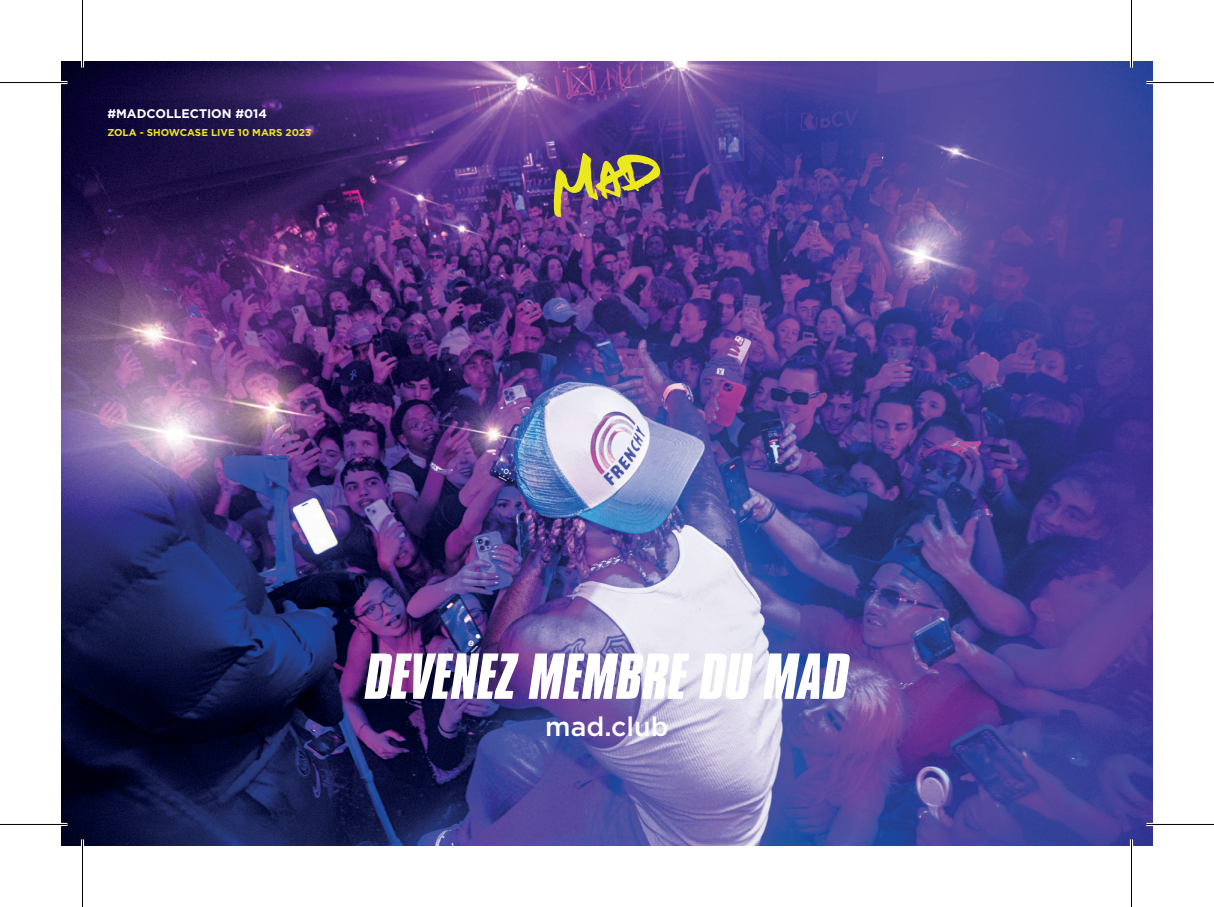
<style>
.page{position:relative;width:1214px;height:907px;background:#fff}
.page>*{position:absolute;margin:0;border:0;box-sizing:border-box;transform-origin:0 0}
.t1{font:italic 700 55.75px "Compacta BT";color:#fff}
.t2{font:500 26.75px "Gotham";color:#fff}
.t3{font:700 12.5px "Gotham";color:#fff}
.t4{font:700 10px "Gotham";color:#ece820}
</style>
<div class="page">
<img style="left:61px;top:61px;width:1092px;height:784px">
<svg style="left:553px;top:153px;width:109px;height:65px;background:#816c64"></svg>
<hr style="left:0;top:81px;width:68px;height:3px;background:#fff">
<hr style="left:1146px;top:81px;width:68px;height:3px;background:#fff">
<hr style="left:0;top:823px;width:68px;height:3px;background:#fff">
<hr style="left:1146px;top:823px;width:68px;height:3px;background:#fff">
<hr style="left:81px;top:0;width:3px;height:68px;background:#fff">
<hr style="left:81px;top:839px;width:3px;height:68px;background:#fff">
<hr style="left:1130px;top:0;width:3px;height:68px;background:#fff">
<hr style="left:1130px;top:839px;width:3px;height:68px;background:#fff">
<hr style="left:0;top:82px;width:68px;height:1px;background:#000">
<hr style="left:1146px;top:82px;width:68px;height:1px;background:#000">
<hr style="left:0;top:824px;width:68px;height:1px;background:#000">
<hr style="left:1146px;top:824px;width:68px;height:1px;background:#000">
<hr style="left:82px;top:0;width:1px;height:68px;background:#000">
<hr style="left:82px;top:839px;width:1px;height:68px;background:#000">
<hr style="left:1131px;top:0;width:1px;height:68px;background:#000">
<hr style="left:1131px;top:839px;width:1px;height:68px;background:#000">
<p class="t3" style="left:107px;top:105px;width:161px">#MADCOLLECTION #014</p>
<p class="t4" style="left:107px;top:125px;width:205px">ZOLA - SHOWCASE LIVE 10 MARS 2023</p>
<h1 class="t1" style="left:366px;top:642px;width:485px">DEVENEZ MEMBRE DU MAD</h1>
<h2 class="t2" style="left:545px;top:709px;width:125px">mad.club</h2>
</div>
